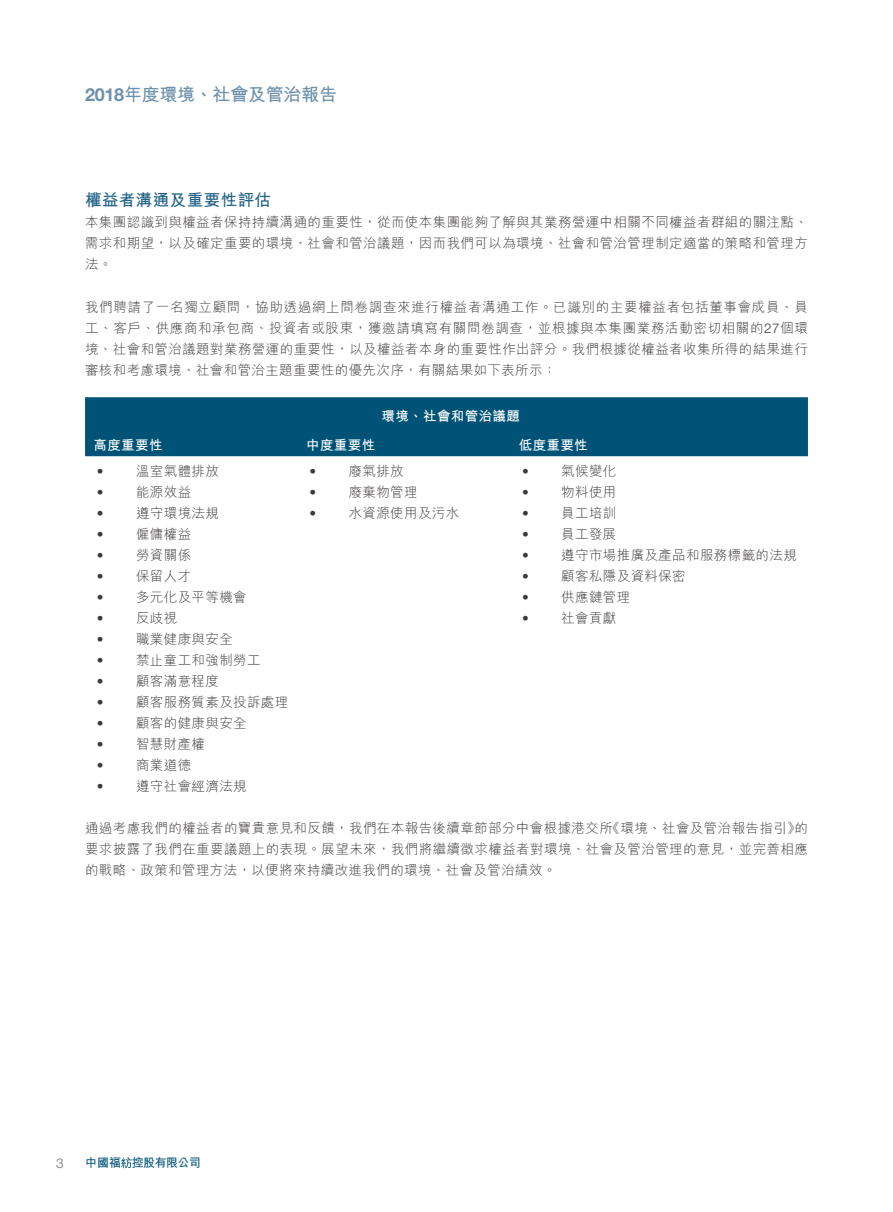
<style>
.page{position:relative;width:893px;height:1212px;background:#fff}
.page>*{position:absolute;margin:0;border:0;box-sizing:border-box;transform-origin:0 0}
.t1{font:18px "M Hei HK Bold E Ten B5 H";letter-spacing:-.015em;color:#6d91ad}
.t2{font:16.5px "M Hei HK Bold E Ten B5 H";letter-spacing:.03em;color:#206185}
.t3{font:13.5px/21px "M Hei HK Light E Ten B5 H";letter-spacing:.03em;color:#3e3a39;text-align:justify}
.t4{font:13.5px "M Hei HK Bold E Ten B5 H";letter-spacing:.03em;color:#fff}
.t5{font:300 13.5px "Helvetica Neue LT Std";color:#717171}
.t6{font:12px "M Hei HK Bold E Ten B5 H";letter-spacing:-.05em;color:#005377}
.s1{font-family:"Helvetica Neue LT Std";font-weight:700}
.s2{font-family:"Helvetica Neue LT Std";font-weight:300}
</style>
<div class="page">
<svg style="left:121px;top:1157px;width:11px;height:11px"></svg>
<div style="left:85px;top:397px;width:723px;height:59px;background:#005377"></div>
<h1 class="t1" style="left:85px;top:88px;width:253px"><span class="s1">2018</span>年度環境、社會及管治報告</h1>
<p class="t2" style="left:85px;top:194px;width:188px">權益者溝通及重要性評估</p>
<p class="t3" style="left:85px;top:214px;width:724px">本集團認識到與權益者保持持續溝通的重要性，從而使本集團能夠了解與其業務營運中相關不同權益者群組的關注點、需求和期望，以及確定重要的環境、社會和管治議題，因而我們可以為環境、社會和管治管理制定適當的策略和管理方法。</p>
<p class="t3" style="left:85px;top:298px;width:724px">我們聘請了一名獨立顧問，協助透過網上問卷調查來進行權益者溝通工作。已識別的主要權益者包括董事會成員、員工、客戶、供應商和承包商、投資者或股東，獲邀請填寫有關問卷調查，並根據與本集團業務活動密切相關的<span class="s2">27</span>個環境、社會和管治議題對業務營運的重要性，以及權益者本身的重要性作出評分。我們根據從權益者收集所得的結果進行審核和考慮環境、社會和管治主題重要性的優先次序，有關結果如下表所示：</p>
<p class="t4" style="left:382px;top:411px;width:140px">環境、社會和管治議題</p>
<p class="t4" style="left:94px;top:440px;width:71px">高度重要性</p>
<p class="t4" style="left:306px;top:440px;width:71px">中度重要性</p>
<p class="t4" style="left:519px;top:440px;width:71px">低度重要性</p>
<p class="t3" style="left:97px;top:462px;width:124px"><span class="s2">•</span> 溫室氣體排放</p>
<p class="t3" style="left:97px;top:483px;width:96px"><span class="s2">•</span> 能源效益</p>
<p class="t3" style="left:97px;top:504px;width:124px"><span class="s2">•</span> 遵守環境法規</p>
<p class="t3" style="left:97px;top:525px;width:96px"><span class="s2">•</span> 僱傭權益</p>
<p class="t3" style="left:97px;top:546px;width:96px"><span class="s2">•</span> 勞資關係</p>
<p class="t3" style="left:97px;top:567px;width:96px"><span class="s2">•</span> 保留人才</p>
<p class="t3" style="left:97px;top:588px;width:151px"><span class="s2">•</span> 多元化及平等機會</p>
<p class="t3" style="left:97px;top:609px;width:82px"><span class="s2">•</span> 反歧視</p>
<p class="t3" style="left:97px;top:630px;width:137px"><span class="s2">•</span> 職業健康與安全</p>
<p class="t3" style="left:97px;top:651px;width:165px"><span class="s2">•</span> 禁止童工和強制勞工</p>
<p class="t3" style="left:97px;top:672px;width:124px"><span class="s2">•</span> 顧客滿意程度</p>
<p class="t3" style="left:97px;top:693px;width:193px"><span class="s2">•</span> 顧客服務質素及投訴處理</p>
<p class="t3" style="left:97px;top:714px;width:151px"><span class="s2">•</span> 顧客的健康與安全</p>
<p class="t3" style="left:97px;top:735px;width:110px"><span class="s2">•</span> 智慧財產權</p>
<p class="t3" style="left:97px;top:756px;width:96px"><span class="s2">•</span> 商業道德</p>
<p class="t3" style="left:97px;top:777px;width:151px"><span class="s2">•</span> 遵守社會經濟法規</p>
<p class="t3" style="left:522px;top:462px;width:96px"><span class="s2">•</span> 氣候變化</p>
<p class="t3" style="left:522px;top:483px;width:96px"><span class="s2">•</span> 物料使用</p>
<p class="t3" style="left:522px;top:504px;width:96px"><span class="s2">•</span> 員工培訓</p>
<p class="t3" style="left:522px;top:525px;width:96px"><span class="s2">•</span> 員工發展</p>
<p class="t3" style="left:522px;top:546px;width:276px"><span class="s2">•</span> 遵守市場推廣及產品和服務標籤的法規</p>
<p class="t3" style="left:522px;top:567px;width:165px"><span class="s2">•</span> 顧客私隱及資料保密</p>
<p class="t3" style="left:522px;top:588px;width:110px"><span class="s2">•</span> 供應鏈管理</p>
<p class="t3" style="left:522px;top:609px;width:96px"><span class="s2">•</span> 社會貢獻</p>
<p class="t3" style="left:310px;top:462px;width:96px"><span class="s2">•</span> 廢氣排放</p>
<p class="t3" style="left:310px;top:483px;width:110px"><span class="s2">•</span> 廢棄物管理</p>
<p class="t3" style="left:310px;top:504px;width:151px"><span class="s2">•</span> 水資源使用及污水</p>
<p class="t3" style="left:85px;top:819px;width:724px">通過考慮我們的權益者的寶貴意見和反饋，我們在本報告後續章節部分中會根據港交所《環境、社會及管治報告指引》的要求披露了我們在重要議題上的表現。展望未來，我們將繼續徵求權益者對環境、社會及管治管理的意見，並完善相應的戰略、政策和管理方法，以便將來持續改進我們的環境、社會及管治績效。</p>
<p class="t5" style="left:56px;top:1158px;width:9px">3</p>
<p class="t6" style="left:85px;top:1158px;width:117px">中國福 控股有限公司</p>
</div>
